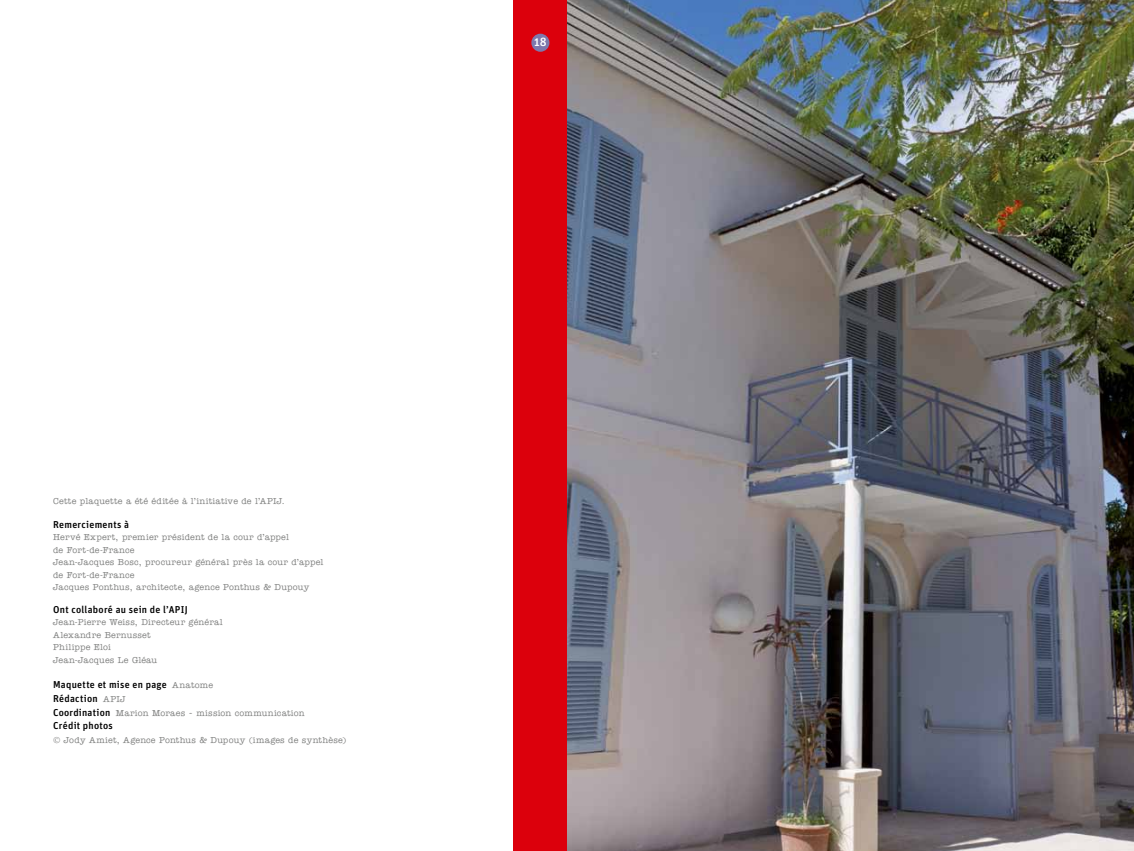
<style>
.page{position:relative;width:1134px;height:851px;background:#fff}
.page>*{position:absolute;margin:0;border:0;box-sizing:border-box;transform-origin:0 0}
.t1{font:500 12px "Unit";color:#fff}
.t2{font:500 10px/13.8px "Unit";letter-spacing:.03em;color:#000}
.t3{font:500 8.75px/12.5px "American Typewriter";letter-spacing:.025em;color:#808180}
.s1{font-family:"American Typewriter";font-size:8.75px;color:#808180}
.s2{font-family:"Unit";font-size:10px;color:#000}
.s3{font-size:10px}
</style>
<div class="page">
<img style="left:567px;top:0;width:567px;height:850px">
<div style="left:514px;top:0;width:53px;height:850px;background:#dc000c"></div>
<div style="left:531px;top:34px;width:18px;height:18px;background:#7e78ac;border-radius:50%"></div>
<p class="t3" style="left:53px;top:495px;width:233px">Cette plaquette a été éditée à l’initiative de l’APIJ.</p>
<p class="t2" style="left:53px;top:517px;width:78px">Remerciements à</p>
<p class="t3" style="left:53px;top:531px;width:272px">Hervé Expert, premier président de la cour d’appel<br>de Fort-de-France<br>Jean-Jacques Bosc, procureur général près la cour d’appel de Fort-de-France<br>Jacques Ponthus, architecte, agence Ponthus &amp; Dupouy</p>
<p class="t2" style="left:53px;top:602px;width:136px">Ont collaboré au sein de l’APIJ</p>
<p class="t3" style="left:53px;top:616px;width:171px">Jean-Pierre Weiss, Directeur général<br>Alexandre Bernusset<br>Philippe Eloi<br>Jean-Jacques Le Gléau</p>
<p class="t2" style="left:53px;top:677px;width:161px">Maquette et mise en page <span class="s1">Anatome<br></span>Rédaction <span class="s1">APIJ</span></p>
<p class="t3" style="left:53px;top:706px;width:253px"><span class="s2">Coordination</span> Marion Moraes <span class="s3">-</span> mission communication</p>
<p class="t2" style="left:53px;top:718px;width:61px">Crédit photos</p>
<p class="t3" style="left:53px;top:733px;width:295px">© Jody Amiet, Agence Ponthus &amp; Dupouy (images de synthèse)</p>
<h1 class="t1" style="left:534px;top:34px;width:14px">18</h1>
</div>
